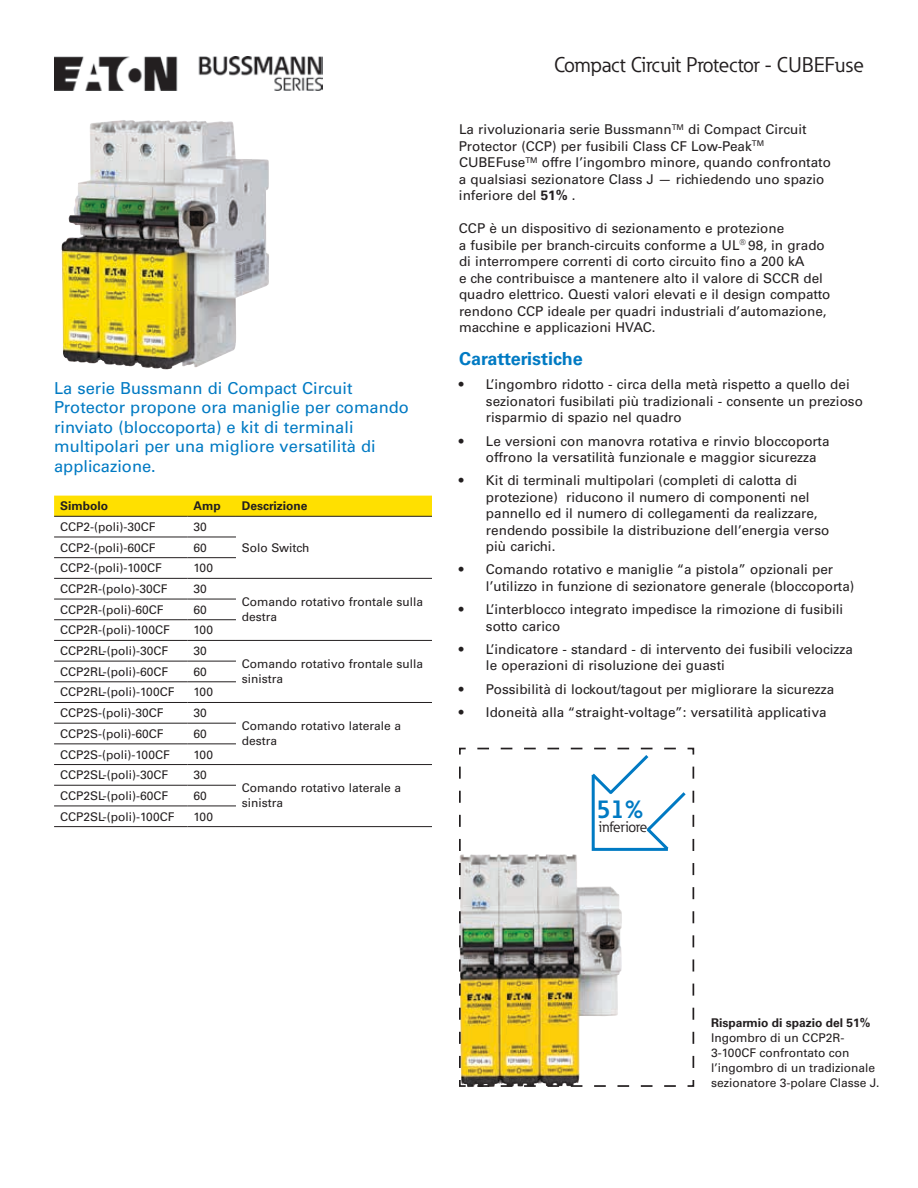
<style>
.page{position:relative;width:918px;height:1188px;background:#fff}
.page>*{position:absolute;margin:0;border:0;box-sizing:border-box;transform-origin:0 0}
.t1{font:700 25.5px "Eaton";color:#007ac3}
.t2{font:21px "Eaton";letter-spacing:-.01em;color:#231f20}
.t3{font:700 18px "Univers LT Std";color:#007ac3}
.t4{font:16.5px/19.5px "Univers LT Std";color:#007ac3}
.t5{font:15px "Eaton";letter-spacing:-.01em;color:#231f20}
.t6{font:13.5px/16.5px "Univers LT Std";color:#231f20}
.t7{font:12px/15px "Univers LT Std";color:#231f20}
.t8{font:700 12px "Univers LT Std";color:#231f20}
.s1{font-weight:700}
</style>
<div class="page">
<img style="left:54px;top:56px;width:269px;height:34px">
<svg style="left:459px;top:747px;width:236px;height:340px"></svg>
<div style="left:54px;top:496px;width:378px;height:20px;background:#ffe000"></div>
<hr style="left:54px;top:516px;width:133px;height:1px;background:#231f20">
<hr style="left:187px;top:516px;width:49px;height:1px;background:#231f20">
<hr style="left:236px;top:516px;width:196px;height:1px;background:#231f20">
<hr style="left:54px;top:537px;width:133px;height:1px;background:#231f20">
<hr style="left:187px;top:537px;width:49px;height:1px;background:#231f20">
<hr style="left:54px;top:557px;width:133px;height:1px;background:#231f20">
<hr style="left:187px;top:557px;width:49px;height:1px;background:#231f20">
<hr style="left:54px;top:578px;width:133px;height:1px;background:#231f20">
<hr style="left:187px;top:578px;width:49px;height:1px;background:#231f20">
<hr style="left:236px;top:578px;width:196px;height:1px;background:#231f20">
<hr style="left:54px;top:599px;width:133px;height:1px;background:#231f20">
<hr style="left:187px;top:599px;width:49px;height:1px;background:#231f20">
<hr style="left:54px;top:619px;width:133px;height:1px;background:#231f20">
<hr style="left:187px;top:619px;width:49px;height:1px;background:#231f20">
<hr style="left:54px;top:640px;width:133px;height:1px;background:#231f20">
<hr style="left:187px;top:640px;width:49px;height:1px;background:#231f20">
<hr style="left:236px;top:640px;width:196px;height:1px;background:#231f20">
<hr style="left:54px;top:661px;width:133px;height:1px;background:#231f20">
<hr style="left:187px;top:661px;width:49px;height:1px;background:#231f20">
<hr style="left:54px;top:681px;width:133px;height:1px;background:#231f20">
<hr style="left:187px;top:681px;width:49px;height:1px;background:#231f20">
<hr style="left:54px;top:702px;width:133px;height:1px;background:#231f20">
<hr style="left:187px;top:702px;width:49px;height:1px;background:#231f20">
<hr style="left:236px;top:702px;width:196px;height:1px;background:#231f20">
<hr style="left:54px;top:723px;width:133px;height:1px;background:#231f20">
<hr style="left:187px;top:723px;width:49px;height:1px;background:#231f20">
<hr style="left:54px;top:743px;width:133px;height:1px;background:#231f20">
<hr style="left:187px;top:743px;width:49px;height:1px;background:#231f20">
<hr style="left:54px;top:764px;width:133px;height:1px;background:#231f20">
<hr style="left:187px;top:764px;width:49px;height:1px;background:#231f20">
<hr style="left:236px;top:764px;width:196px;height:1px;background:#231f20">
<hr style="left:54px;top:785px;width:133px;height:1px;background:#231f20">
<hr style="left:187px;top:785px;width:49px;height:1px;background:#231f20">
<hr style="left:54px;top:806px;width:133px;height:1px;background:#231f20">
<hr style="left:187px;top:806px;width:49px;height:1px;background:#231f20">
<hr style="left:54px;top:826px;width:133px;height:1px;background:#231f20">
<hr style="left:187px;top:826px;width:49px;height:1px;background:#231f20">
<hr style="left:236px;top:826px;width:196px;height:1px;background:#231f20">
<img style="left:61px;top:120px;width:208px;height:249px">
<svg style="left:472px;top:748px;width:222px;height:320px"></svg>
<p class="t4" style="left:54px;top:378px;width:356px">La serie Bussmann di Compact Circuit Protector propone ora maniglie per comando rinviato (bloccoporta) e kit di terminali multipolari per una migliore versatilità di applicazione.</p>
<p class="t8" style="left:60px;top:499px;width:49px">Simbolo</p>
<p class="t8" style="left:193px;top:499px;width:29px">Amp</p>
<p class="t8" style="left:242px;top:499px;width:67px">Descrizione</p>
<p class="t7" style="left:60px;top:519px;width:97px">CCP2-(poli)-30CF</p>
<p class="t7" style="left:193px;top:519px;width:15px">30</p>
<p class="t7" style="left:60px;top:540px;width:97px">CCP2-(poli)-60CF</p>
<p class="t7" style="left:193px;top:540px;width:15px">60</p>
<p class="t7" style="left:242px;top:540px;width:69px">Solo Switch</p>
<p class="t7" style="left:60px;top:561px;width:103px">CCP2-(poli)-100CF</p>
<p class="t7" style="left:193px;top:561px;width:21px">100</p>
<p class="t7" style="left:60px;top:581px;width:109px">CCP2R-(polo)-30CF</p>
<p class="t7" style="left:193px;top:581px;width:15px">30</p>
<p class="t7" style="left:242px;top:595px;width:183px">Comando rotativo frontale sulla destra</p>
<p class="t7" style="left:60px;top:602px;width:105px">CCP2R-(poli)-60CF</p>
<p class="t7" style="left:193px;top:602px;width:15px">60</p>
<p class="t7" style="left:60px;top:623px;width:111px">CCP2R-(poli)-100CF</p>
<p class="t7" style="left:193px;top:623px;width:21px">100</p>
<p class="t7" style="left:60px;top:643px;width:109px">CCP2RL-(poli)-30CF</p>
<p class="t7" style="left:193px;top:643px;width:15px">30</p>
<p class="t7" style="left:60px;top:664px;width:109px">CCP2RL-(poli)-60CF</p>
<p class="t7" style="left:193px;top:664px;width:15px">60</p>
<p class="t7" style="left:60px;top:685px;width:116px">CCP2RL-(poli)-100CF</p>
<p class="t7" style="left:193px;top:685px;width:21px">100</p>
<p class="t7" style="left:60px;top:705px;width:105px">CCP2S-(poli)-30CF</p>
<p class="t7" style="left:193px;top:705px;width:15px">30</p>
<p class="t7" style="left:60px;top:726px;width:105px">CCP2S-(poli)-60CF</p>
<p class="t7" style="left:193px;top:726px;width:15px">60</p>
<p class="t7" style="left:60px;top:747px;width:111px">CCP2S-(poli)-100CF</p>
<p class="t7" style="left:193px;top:747px;width:21px">100</p>
<p class="t7" style="left:60px;top:768px;width:109px">CCP2SL-(poli)-30CF</p>
<p class="t7" style="left:193px;top:768px;width:15px">30</p>
<p class="t7" style="left:60px;top:788px;width:109px">CCP2SL-(poli)-60CF</p>
<p class="t7" style="left:193px;top:788px;width:15px">60</p>
<p class="t7" style="left:60px;top:809px;width:116px">CCP2SL-(poli)-100CF</p>
<p class="t7" style="left:193px;top:809px;width:21px">100</p>
<p class="t7" style="left:242px;top:657px;width:183px">Comando rotativo frontale sulla sinistra</p>
<p class="t7" style="left:242px;top:719px;width:161px">Comando rotativo laterale a destra</p>
<p class="t7" style="left:242px;top:781px;width:161px">Comando rotativo laterale a sinistra</p>
<h2 class="t2" style="left:554px;top:52px;width:311px">Compact Circuit Protector - CUBEFuse</h2>
<p class="t6" style="left:459px;top:121px;width:374px">La rivoluzionaria serie Bussmann<sup>TM</sup> di Compact Circuit Protector (CCP) per fusibili Class CF Low-Peak<sup>TM </sup>CUBEFuse<sup>TM</sup> offre l’ingombro minore, quando confrontato a qualsiasi sezionatore Class J — richiedendo uno spazio inferiore del <span class="s1">51%</span> .</p>
<p class="t6" style="left:459px;top:220px;width:373px">CCP è un dispositivo di sezionamento e protezione<br>a fusibile per branch-circuits conforme a UL<sup>®</sup> 98, in grado di interrompere correnti di corto circuito fino a 200 kA<br>e che contribuisce a mantenere alto il valore di SCCR del quadro elettrico. Questi valori elevati e il design compatto rendono CCP ideale per quadri industriali d’automazione, macchine e applicazioni HVAC.</p>
<h3 class="t3" style="left:459px;top:348px;width:125px">Caratteristiche</h3>
<p class="t6" style="left:486px;top:376px;width:378px;text-indent:-27px">• L’ingombro ridotto - circa della metà rispetto a quello dei sezionatori fusibilati più tradizionali - consente un prezioso risparmio di spazio nel quadro</p>
<p class="t6" style="left:486px;top:433px;width:345px;text-indent:-27px">• Le versioni con manovra rotativa e rinvio bloccoporta offrono la versatilità funzionale e maggior sicurezza</p>
<p class="t6" style="left:486px;top:472px;width:345px;text-indent:-27px">• Kit di terminali multipolari (completi di calotta di protezione) riducono il numero di componenti nel pannello ed il numero di collegamenti da realizzare, rendendo possibile la distribuzione dell’energia verso più carichi.</p>
<p class="t6" style="left:486px;top:562px;width:370px;text-indent:-27px">• Comando rotativo e maniglie “a pistola” opzionali per l’utilizzo in funzione di sezionatore generale (bloccoporta)</p>
<p class="t6" style="left:486px;top:601px;width:359px;text-indent:-27px">• L’interblocco integrato impedisce la rimozione di fusibili sotto carico</p>
<p class="t6" style="left:486px;top:641px;width:369px;text-indent:-27px">• L’indicatore - standard - di intervento dei fusibili velocizza le operazioni di risoluzione dei guasti</p>
<p class="t6" style="left:459px;top:681px;width:377px">• Possibilità di lockout/tagout per migliorare la sicurezza</p>
<p class="t6" style="left:459px;top:704px;width:369px">• Idoneità alla “straight-voltage”: versatilità applicativa</p>
<h1 class="t1" style="left:597px;top:793px;width:49px">51%</h1>
<p class="t5" style="left:599px;top:817px;width:50px">inferiore</p>
<p class="t8" style="left:711px;top:1016px;width:161px">Risparmio di spazio del 51%</p>
<p class="t7" style="left:711px;top:1030px;width:170px">Ingombro di un CCP2R-<br>3-100CF confrontato con l’ingombro di un tradizionale sezionatore 3-polare Classe J.</p>
</div>
